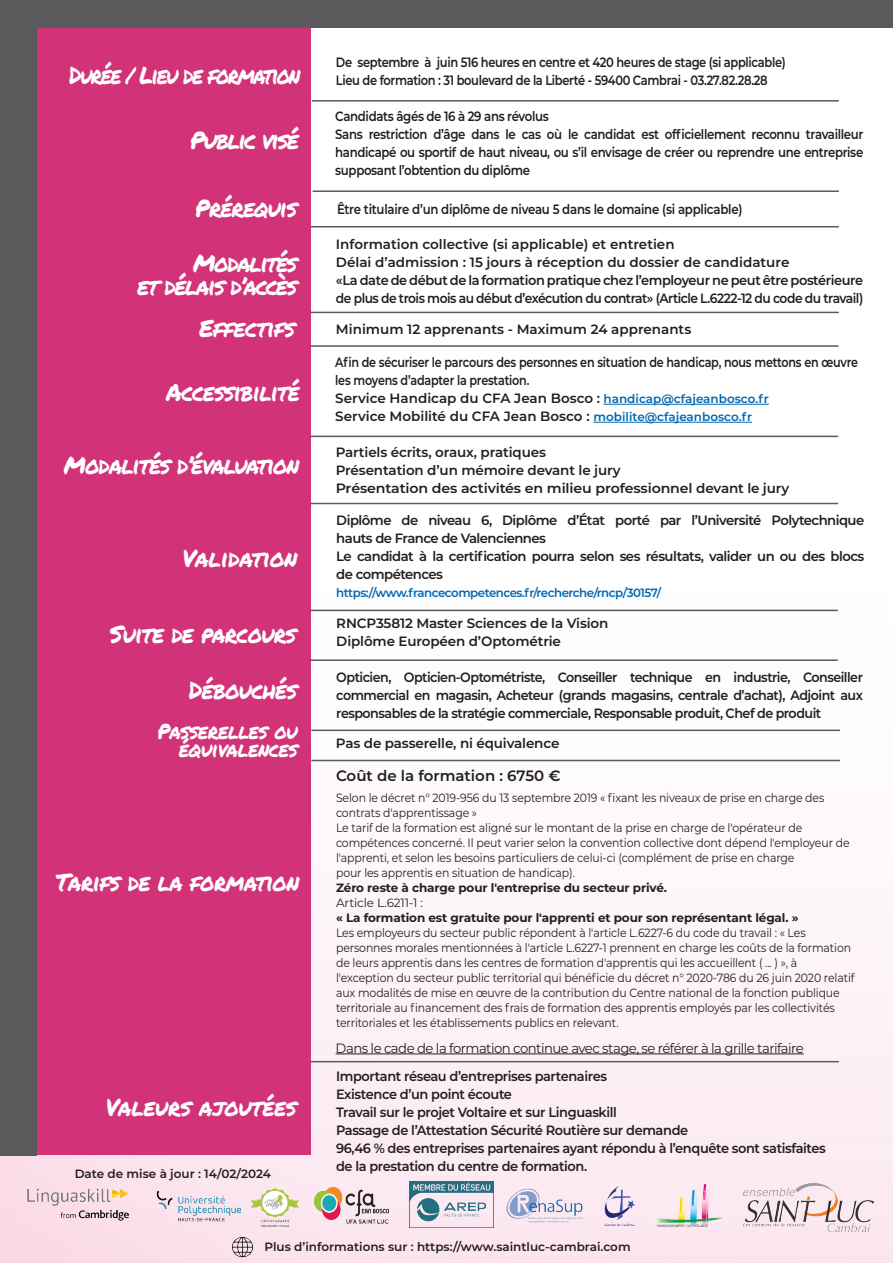
<style>
.page{position:relative;width:893px;height:1263px;background:#fff}
.page>*{position:absolute;margin:0;border:0;box-sizing:border-box;transform-origin:0 0}
.t1{font:24px "Permanent Marker";letter-spacing:-.04em;color:#fff;scale:.95 1}
.t2{font:24px "Permanent Marker";letter-spacing:-.04em;color:#fff;scale:.96 1}
.t3{font:24px/22.5px "Permanent Marker";letter-spacing:-.06em;color:#fff;text-align:right;scale:.96 1}
.t4{font:24px "Permanent Marker";letter-spacing:-.07em;color:#fff;scale:.88 1}
.t5{font:24px "Permanent Marker";letter-spacing:-.02em;color:#fff;scale:.95 1}
.t6{font:24px "Permanent Marker";letter-spacing:-.01em;color:#fff;scale:.96 1}
.t7{font:24px "Permanent Marker";letter-spacing:-.07em;color:#fff}
.t8{font:24px "Permanent Marker";letter-spacing:-.01em;color:#fff}
.t9{font:24px "Permanent Marker";letter-spacing:-.02em;color:#fff}
.t10{font:21px/18px "Permanent Marker";letter-spacing:-.02em;color:#fff;text-align:right;scale:.95 1}
.t11{font:600 15px "Montserrat";color:#231f20}
.t12{font:600 13.5px/18px "Montserrat";letter-spacing:-.03em;color:#231f20}
.t13{font:600 13.5px/18px "Montserrat";letter-spacing:-.03em;color:#231f20;scale:.87 1}
.t14{font:600 13.5px/18px "Montserrat";letter-spacing:-.03em;color:#231f20;scale:.96 1}
.t15{font:600 13.5px/18px "Montserrat";letter-spacing:-.03em;color:#231f20;scale:.83 1}
.t16{font:600 13.5px/18px "Montserrat";letter-spacing:-.03em;color:#231f20;text-align:justify;scale:.94 1}
.t17{font:600 13.5px/18px "Montserrat";letter-spacing:-.01em;color:#231f20}
.t18{font:600 13.5px "Montserrat";letter-spacing:-.03em;color:#231f20;scale:.85 1}
.t19{font:13.5px "Montserrat";letter-spacing:-.04em;color:#231f20}
.t20{font:600 13.5px "Montserrat";color:#231f20}
.t21{font:12px/15px "Montserrat";letter-spacing:-.01em;color:#231f20;scale:.91 1}
.t22{font:700 12px "Montserrat";letter-spacing:-.01em;color:#231f20}
.t23{font:600 12px "Montserrat";color:#231f20}
.t24{font:600 12px "Montserrat";letter-spacing:-.04em;color:#0167b3}
.t25{font:12px "Montserrat";letter-spacing:-.01em;color:#231f20}
.s1{font-size:12px;color:#0167b3}
</style>
<div class="page">
<img style="left:0;top:370px;width:893px;height:893px">
<hr style="left:603px;top:404px;width:166px;height:1px;background:#0167b3">
<hr style="left:593px;top:422px;width:159px;height:1px;background:#0167b3">
<div style="left:0;top:0;width:37px;height:1155px;background:#5a5a5d"></div>
<div style="left:37px;top:1px;width:273px;height:1154px;background:#d23278"></div>
<div style="left:0;top:0;width:893px;height:28px;background:#5a5a5d"></div>
<img style="left:140px;top:1187px;width:103px;height:40px">
<img style="left:28px;top:1188px;width:101px;height:32px">
<hr style="left:310px;top:1061px;width:529px;height:1px;background:#5a5a5d">
<hr style="left:310px;top:226px;width:529px;height:1px;background:#5a5a5d">
<hr style="left:313px;top:190px;width:526px;height:2px;background:#5a5a5d">
<hr style="left:312px;top:100px;width:527px;height:2px;background:#5a5a5d">
<hr style="left:310px;top:312px;width:529px;height:1px;background:#5a5a5d">
<hr style="left:310px;top:345px;width:528px;height:2px;background:#5a5a5d">
<hr style="left:310px;top:503px;width:528px;height:1px;background:#5a5a5d">
<hr style="left:310px;top:436px;width:528px;height:1px;background:#5a5a5d">
<hr style="left:309px;top:610px;width:529px;height:1px;background:#5a5a5d">
<hr style="left:309px;top:659px;width:529px;height:2px;background:#5a5a5d">
<hr style="left:311px;top:760px;width:529px;height:1px;background:#5a5a5d">
<hr style="left:311px;top:729px;width:529px;height:2px;background:#5a5a5d">
<hr style="left:336px;top:1053px;width:468px;height:1px;background:#231f20">
<img style="left:743px;top:1182px;width:130px;height:50px">
<img style="left:503px;top:1186px;width:81px;height:38px">
<img style="left:654px;top:1185px;width:70px;height:42px">
<img style="left:599px;top:1183px;width:40px;height:45px">
<img style="left:250px;top:1186px;width:50px;height:43px">
<img style="left:409px;top:1182px;width:85px;height:45px">
<img style="left:309px;top:1185px;width:87px;height:44px">
<img style="left:226px;top:1231px;width:32px;height:32px">
<h1 class="t4" style="left:69px;top:57px;width:264px">Durée / Lieu de formation</h1>
<h1 class="t7" style="left:190px;top:122px;width:110px">Public visé</h1>
<p class="t18" style="left:336px;top:53px;width:531px">De septembre à juin 516 heures en centre et 420 heures de stage (si applicable)</p>
<p class="t18" style="left:336px;top:71px;width:509px">Lieu de formation : 31 boulevard de la Liberté - 59400 Cambrai - 03.27.82.28.28</p>
<p class="t13" style="left:335px;top:107px;width:608px">Candidats âgés de 16 à 29 ans révolus<br>Sans restriction d’âge dans le cas où le candidat est officiellement reconnu travailleur handicapé ou sportif de haut niveau, ou s’il envisage de créer ou reprendre une entreprise supposant l’obtention du diplôme</p>
<h1 class="t2" style="left:195px;top:190px;width:108px">Prérequis</h1>
<p class="t13" style="left:337px;top:200px;width:468px">Être titulaire d’un diplôme de niveau 5 dans le domaine (si applicable)</p>
<p class="t12" style="left:336px;top:234px;width:529px">Information collective (si applicable) et entretien<br>Délai d’admission : 15 jours à réception du dossier de candidature<br>«La date de début de la formation pratique chez l’employeur ne peut être postérieure de plus de trois mois au début d’exécution du contrat» (Article L.6222-12 du code du travail)</p>
<h1 class="t3" style="left:137px;top:252px;width:168px">Modalités<br>et délais d’accès</h1>
<h1 class="t9" style="left:199px;top:311px;width:97px">Effectifs</h1>
<p class="t20" style="left:336px;top:319px;width:357px">Minimum 12 apprenants - Maximum 24 apprenants</p>
<h1 class="t1" style="left:166px;top:374px;width:142px">Accessibilité</h1>
<h1 class="t1" style="left:64px;top:447px;width:249px">Modalités d’évaluation</h1>
<h1 class="t8" style="left:182px;top:541px;width:117px">Validation</h1>
<h1 class="t2" style="left:110px;top:617px;width:196px">Suite de parcours</h1>
<h1 class="t2" style="left:189px;top:673px;width:115px">Débouchés</h1>
<h2 class="t10" style="left:157px;top:722px;width:149px">Passerelles ou équivalences</h2>
<h1 class="t5" style="left:56px;top:865px;width:258px">Tarifs de la formation</h1>
<h1 class="t6" style="left:106px;top:1089px;width:200px">Valeurs ajoutées</h1>
<p class="t23" style="left:75px;top:1165px;width:198px">Date de mise à jour : 14/02/2024</p>
<p class="t15" style="left:335px;top:353px;width:631px">Afin de sécuriser le parcours des personnes en situation de handicap, nous mettons en œuvre les moyens d’adapter la prestation.<br>Service Handicap du CFA Jean Bosco : <span class="s1">handicap@cfajeanbosco.fr<br></span>Service Mobilité du CFA Jean Bosco : <span class="s1">mobilite@cfajeanbosco.fr</span></p>
<p class="t17" style="left:336px;top:442px;width:455px">Partiels écrits, oraux, pratiques<br>Présentation d’un mémoire devant le jury<br>Présentation des activités en milieu professionnel devant le jury</p>
<p class="t12" style="left:336px;top:511px;width:529px">Diplôme de niveau 6, Diplôme d’État porté par l’Université Polytechnique hauts de France de Valenciennes<br>Le candidat à la certification pourra selon ses résultats, valider un ou des blocs de compétences</p>
<p class="t24" style="left:336px;top:584px;width:326px">https://www.francecompetences.fr/recherche/rncp/30157/</p>
<p class="t17" style="left:336px;top:614px;width:274px">RNCP35812 Master Sciences de la Vision<br>Diplôme Européen d’Optométrie</p>
<p class="t16" style="left:336px;top:667px;width:562px">Opticien, Opticien-Optométriste, Conseiller technique en industrie, Conseiller commercial en magasin, Acheteur (grands magasins, centrale d’achat), Adjoint aux responsables de la stratégie commerciale, Responsable produit, Chef de produit</p>
<p class="t17" style="left:336px;top:733px;width:225px">Pas de passerelle, ni équivalence</p>
<p class="t11" style="left:336px;top:765px;width:226px">Coût de la formation : 6750 €</p>
<p class="t21" style="left:336px;top:789px;width:566px">Selon le décret n° 2019-956 du 13 septembre 2019 « fixant les niveaux de prise en charge des contrats d'apprentissage »<br>Le tarif de la formation est aligné sur le montant de la prise en charge de l'opérateur de compétences concerné. Il peut varier selon la convention collective dont dépend l'employeur de l'apprenti, et selon les besoins particuliers de celui-ci (complément de prise en charge<br>pour les apprentis en situation de handicap).</p>
<p class="t22" style="left:336px;top:879px;width:332px">Zéro reste à charge pour l'entreprise du secteur privé.</p>
<p class="t25" style="left:336px;top:894px;width:88px">Article L.6211-1 :</p>
<p class="t22" style="left:336px;top:909px;width:464px">« La formation est gratuite pour l'apprenti et pour son représentant légal. »</p>
<p class="t21" style="left:336px;top:924px;width:571px">Les employeurs du secteur public répondent à l'article L.6227-6 du code du travail : « Les personnes morales mentionnées à l'article L.6227-1 prennent en charge les coûts de la formation de leurs apprentis dans les centres de formation d'apprentis qui les accueillent ( ... ) », à l'exception du secteur public territorial qui bénéficie du décret n° 2020-786 du 26 juin 2020 relatif aux modalités de mise en œuvre de la contribution du Centre national de la fonction publique territoriale au financement des frais de formation des apprentis employés par les collectivités territoriales et les établissements publics en relevant.</p>
<p class="t19" style="left:336px;top:1038px;width:470px">Dans le cade de la formation continue avec stage, se référer à la grille tarifaire</p>
<p class="t14" style="left:336px;top:1067px;width:512px">Important réseau d’entreprises partenaires<br>Existence d’un point écoute<br>Travail sur le projet Voltaire et sur Linguaskill<br>Passage de l’Attestation Sécurité Routière sur demande<br>96,46 % des entreprises partenaires ayant répondu à l’enquête sont satisfaites de la prestation du centre de formation.</p>
<p class="t23" style="left:264px;top:1238px;width:368px">Plus d’informations sur : https://www.saintluc-cambrai.com</p>
</div>
